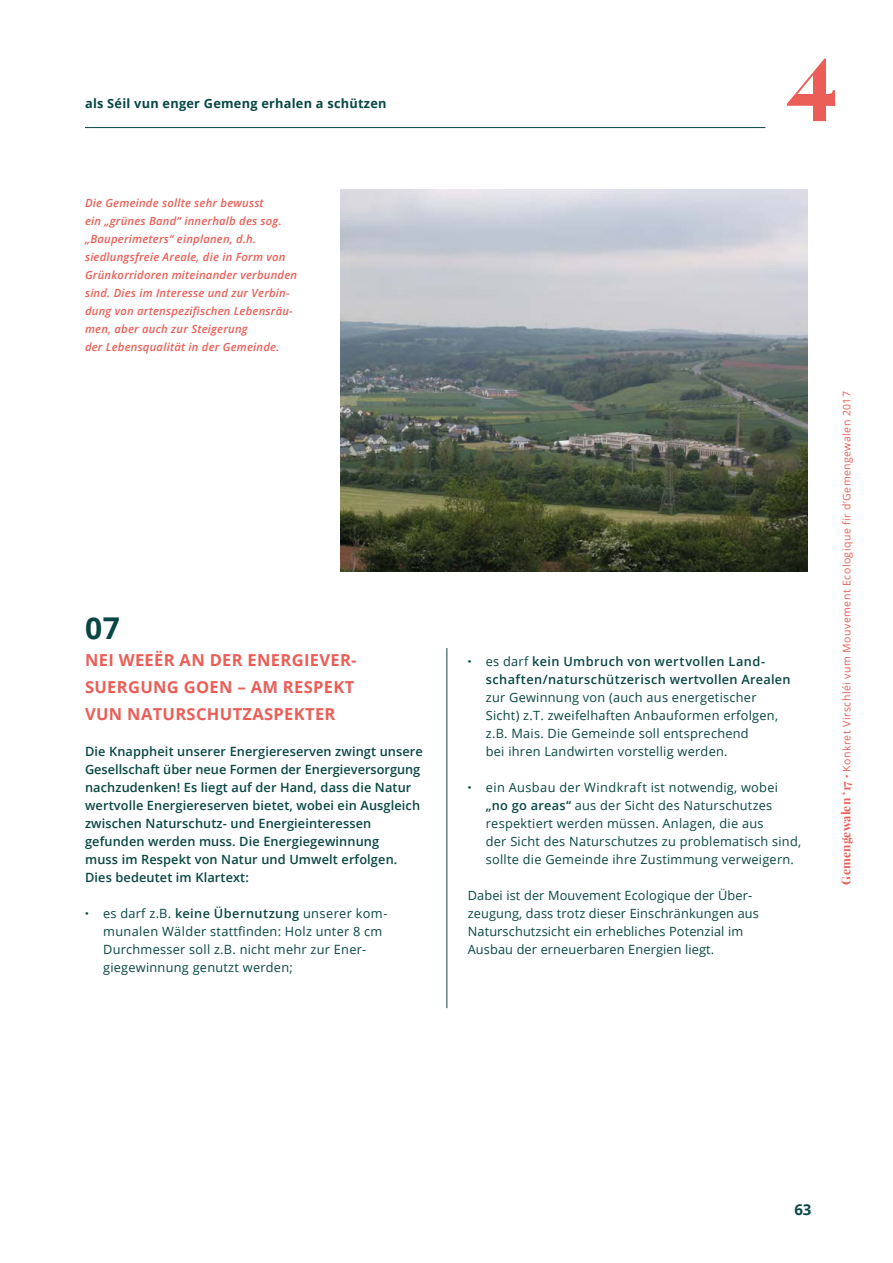
<style>
.page{position:relative;width:893px;height:1263px;background:#fff}
.page>*{position:absolute;margin:0;border:0;box-sizing:border-box;transform-origin:0 0}
.t1{font:900 93px "Playfair Display";color:#eb5e57}
.t2{font:700 30px "Open Sans";color:#084744}
.t3{font:700 16.5px/27px "Open Sans";letter-spacing:.02em;color:#eb5e57}
.t4{font:700 15px "Open Sans";color:#084744}
.t5{font:12.75px/18px "Open Sans";letter-spacing:.02em;color:#084744}
.t6{font:600 12.75px/18px "Open Sans";letter-spacing:.01em;color:#084744}
.t7{font:600 12.75px/18px "Open Sans";letter-spacing:.03em;color:#084744}
.t8{font:700 12.75px "Open Sans";letter-spacing:.02em;color:#084744}
.t9{font:italic 600 11.25px/18px "Open Sans";letter-spacing:.02em;color:#eb5e57}
.t10{font:10.5px "Open Sans";letter-spacing:.045em;color:#eb5e57}
.s1{font-weight:800}
.s2{font-weight:600}
.s3{font-weight:400}
.s4{font-family:"Playfair Display";font-weight:700;font-size:12px}
.s5{font-family:"Playfair Display";font-weight:900;font-size:12px}
</style>
<div class="page">
<hr style="left:85px;top:127px;width:680px;height:1px;background:#084744">
<img style="left:340px;top:189px;width:468px;height:383px">
<hr style="left:446px;top:648px;width:1px;height:360px;background:#084744">
<p class="t8" style="left:85px;top:94px;width:303px">ALS SÉIL VUN ENGER GEMENG ERHALEN A SCHÜTZEN</p>
<p class="t9" style="left:85px;top:194px;width:214px">Die Gemeinde sollte sehr bewusst<br>ein „grünes Band“ innerhalb des sog. „Bauperimeters“ einplanen, d.h. siedlungsfreie Areale, die in Form von Grünkorridoren miteinander verbunden sind. Dies im Interesse und zur Verbin&shy;dung von artenspezifischen Lebensräu&shy;men, aber auch zur Steigerung<br>der Lebensqualität in der Gemeinde.</p>
<h2 class="t2" style="left:85px;top:607px;width:36px">07</h2>
<p class="t3" style="left:85px;top:646px;width:10px">NEI</p>
<p class="t3" style="left:119px;top:646px;width:27px">WEEËR</p>
<p class="t3" style="left:180px;top:646px;width:42px">AN DER</p>
<p class="t3" style="left:248px;top:646px;width:35px">ENERGIEVER</p>
<p class="t3" style="left:351px;top:646px;width:7px">-</p>
<p class="t3" style="left:85px;top:673px;width:34px">SUERG</p>
<p class="t3" style="left:85px;top:673px;width:252px;text-indent:55px">UNG GOEN – AM RESPEKT<br>VUN NATURSCHUTZASPEKTER</p>
<p class="t6" style="left:85px;top:742px;width:339px">Die Knappheit unserer Energiereserven zwingt unsere Gesellschaft über neue Formen der Energieversorgung nachzudenken! Es liegt auf der Hand, dass die Natur wertvolle Energiereserven bietet, wobei ein Ausgleich zwischen Naturschutz- und Energieinteressen gefunden werden muss. Die Energiegewinnung<br>muss im Respekt von Natur und Umwelt erfolgen.<br>Dies bedeutet im Klartext:</p>
<p class="t5" style="left:103px;top:904px;width:286px;text-indent:-18px"><span class="s1">·</span> es darf z.B. <span class="s2">keine Übernutzung</span> unserer kom&shy;munalen Wälder stattfinden: Holz unter 8 cm Durchmesser soll z.B. nicht mehr zur Ener&shy;giegewinnung genutzt werden;</p>
<h1 class="t1" style="left:787px;top:13px;width:53px">4</h1>
<p class="t7" style="left:486px;top:652px;width:306px;text-indent:-18px"><span class="s1">·</span> <span class="s3">es darf</span> kein Umbruch von wertvollen Land&shy;schaften/naturschützerisch wertvollen Arealen</p>
<p class="t5" style="left:486px;top:688px;width:294px">zur Gewinnung von (auch aus energetischer Sicht) z.T. zweifelhaften Anbauformen erfolgen, z.B. Mais. Die Gemeinde soll entsprechend<br>bei ihren Landwirten vorstellig werden.</p>
<p class="t5" style="left:486px;top:778px;width:317px;text-indent:-18px"><span class="s1">·</span> ein Ausbau der Windkraft ist notwendig, wobei <span class="s2">„no go areas“</span> aus der Sicht des Naturschutzes respektiert werden müssen. Anlagen, die aus<br>der Sicht des Naturschutzes zu problematisch sind, sollte die Gemeinde ihre Zustimmung verweigern.</p>
<p class="t5" style="left:468px;top:886px;width:293px">Dabei ist der Mouvement Ecologique der Über&shy;zeugung, dass trotz dieser Einschränkungen aus Naturschutzsicht ein erhebliches Potenzial im Ausbau der erneuerbaren Energien liegt.</p>
<p class="t10" style="left:839px;top:884px;width:495px;rotate:-90deg"><span class="s4">Gemengewalen ‘17</span> <span class="s5">·</span> Konkret Virschléi vum Mouvement Ecologique fir d’Gemengewalen 2017</p>
<p class="t4" style="left:794px;top:1199px;width:19px">63</p>
</div>
